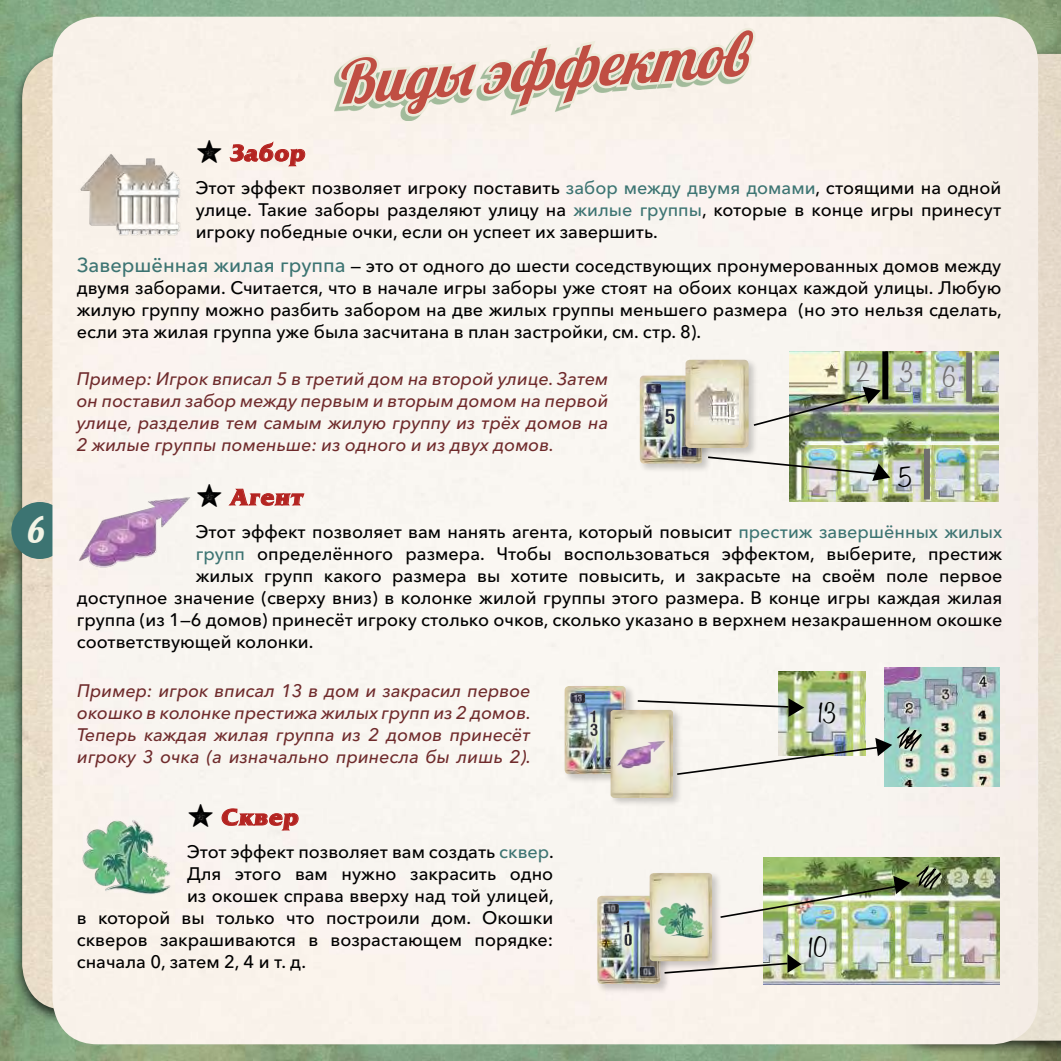
<style>
.page{position:relative;width:1061px;height:1061px;background:#fff}
.page>*{position:absolute;margin:0;border:0;box-sizing:border-box;transform-origin:0 0}
.t1{font:italic 60px "Lobster";color:#c04e43}
.t2{font:42px "Hamster";color:#f2f4e6}
.t3{font:300 32px "Honey Script";color:#000}
.t4{font:300 32px "Honey Script";color:#706f6f}
.t5{font:700 24px "AG Friquer";color:#b42421;scale:1.07 1}
.t6{font:500 18px/22px "Avenir Next Cyr";color:#000;text-align:justify}
.t7{font:italic 500 18px/22px "Avenir Next Cyr";color:#6f2b2c;text-align:justify}
.s1{font-family:"Veneer Extras";font-weight:400;font-size:32px;color:#000}
.s2{color:#3c7472}
.s3{font-size:20px;color:#3c7472}
</style>
<div class="page">
<img style="left:0;top:0;width:677px;height:1060px">
<img style="left:22px;top:54px;width:30px;height:955px">
<div style="left:11px;top:502px;width:57px;height:57px;background:#3c7472;border-radius:50%"></div>
<div style="left:52px;top:17px;width:625px;height:1026px;background:#f9f5f0"></div>
<img style="left:78px;top:809px;width:94px;height:86px">
<img style="left:78px;top:146px;width:103px;height:91px">
<img style="left:78px;top:474px;width:113px;height:100px">
<svg style="left:222px;top:808px;width:76px;height:26px"></svg>
<svg style="left:229px;top:141px;width:76px;height:29px;background:#eed0c9"></svg>
<svg style="left:228px;top:488px;width:76px;height:18px"></svg>
<svg style="left:335px;top:0;width:342px;height:145px;background:#e3e5d7"></svg>
<div style="left:563px;top:683px;width:72px;height:100px;background:#f9f6f1"></div>
<div style="left:608px;top:707px;width:74px;height:100px;background:#000;opacity:.2"></div>
<img style="left:564px;top:685px;width:113px;height:112px">
<div style="left:595px;top:893px;width:75px;height:100px;background:#000;opacity:.2"></div>
<div style="left:638px;top:373px;width:73px;height:100px;background:#f8f5f0"></div>
<img style="left:639px;top:375px;width:38px;height:106px">
<img style="left:597px;top:848px;width:80px;height:135px">
<img style="left:677px;top:0;width:383px;height:1060px">
<h2 class="t2" style="left:27px;top:501px;width:18px">6</h2>
<h1 class="t1" style="left:332px;top:44px;width:416px;rotate:-4deg">Виды эффектов</h1>
<h3 class="t5" style="left:196px;top:140px;width:106px"><span class="s1">y</span> Забор</h3>
<p class="t6" style="left:196px;top:177px;width:806px">Этот эффект позволяет игроку поставить <span class="s2">забор между двумя домами</span>, стоящими на одной улице. Такие заборы разделяют улицу на <span class="s2">жилые группы</span>, которые в конце игры принесут игроку победные очки, если он успеет их завершить.</p>
<p class="t6" style="left:77px;top:254px;width:926px"><span class="s3">Завершённая жилая группа</span> — это от одного до шести соседствующих пронумерованных домов между двумя заборами. Считается, что в начале игры заборы уже стоят на обоих концах каждой улицы. Любую жилую группу можно разбить забором на две жилых группы меньшего размера (но это нельзя сделать, если эта жилая группа уже была засчитана в план застройки, см. стр. 8).</p>
<p class="t7" style="left:77px;top:368px;width:533px">Пример: Игрок вписал 5 в третий дом на второй улице. Затем он поставил забор между первым и вторым домом на первой улице, разделив тем самым жилую группу из трёх домов на 2 жилые группы поменьше: из одного и из двух домов.</p>
<h3 class="t4" style="left:857px;top:352px;width:101px">236</h3>
<h3 class="t3" style="left:899px;top:456px;width:15px">5</h3>
<h3 class="t5" style="left:196px;top:484px;width:104px"><span class="s1">y</span> Агент</h3>
<p class="t6" style="left:196px;top:521px;width:807px">Этот эффект позволяет вам нанять агента, который повысит <span class="s2">престиж завершённых жилых</span></p>
<p class="t6" style="left:196px;top:543px;width:807px"><span class="s2">групп</span> определённого размера. Чтобы воспользоваться эффектом, выберите, престиж</p>
<p class="t6" style="left:196px;top:565px;width:807px">жилых групп какого размера вы хотите повысить, и закрасьте на своём поле первое</p>
<p class="t6" style="left:77px;top:587px;width:926px">доступное значение (сверху вниз) в колонке жилой группы этого размера. В конце игры каждая жилая</p>
<p class="t6" style="left:77px;top:609px;width:926px">группа (из 1—6 домов) принесёт игроку столько очков, сколько указано в верхнем незакрашенном окошке</p>
<p class="t6" style="left:77px;top:631px;width:238px">соответствующей колонки.</p>
<p class="t7" style="left:77px;top:679px;width:455px">Пример: игрок вписал 13 в дом и закрасил первое окошко в колонке престижа жилых групп из 2 домов.<br>Теперь каждая жилая группа из 2 домов принесёт игроку 3 очка (а изначально принесла бы лишь 2).</p>
<h3 class="t5" style="left:187px;top:803px;width:108px"><span class="s1">y</span> Сквер</h3>
<p class="t6" style="left:187px;top:840px;width:368px">Этот эффект позволяет вам создать <span class="s2">сквер</span>.</p>
<p class="t6" style="left:187px;top:862px;width:367px">Для этого вам нужно закрасить одно</p>
<p class="t6" style="left:187px;top:884px;width:368px">из окошек справа вверху над той улицей,</p>
<p class="t6" style="left:77px;top:906px;width:478px">в которой вы только что построили дом. Окошки</p>
<p class="t6" style="left:77px;top:928px;width:478px">скверов закрашиваются в возрастающем порядке:</p>
<p class="t6" style="left:77px;top:950px;width:231px">сначала 0, затем 2, 4 и т. д.</p>
<h3 class="t3" style="left:818px;top:692px;width:20px">13</h3>
<h3 class="t3" style="left:808px;top:927px;width:21px">10</h3>
</div>
